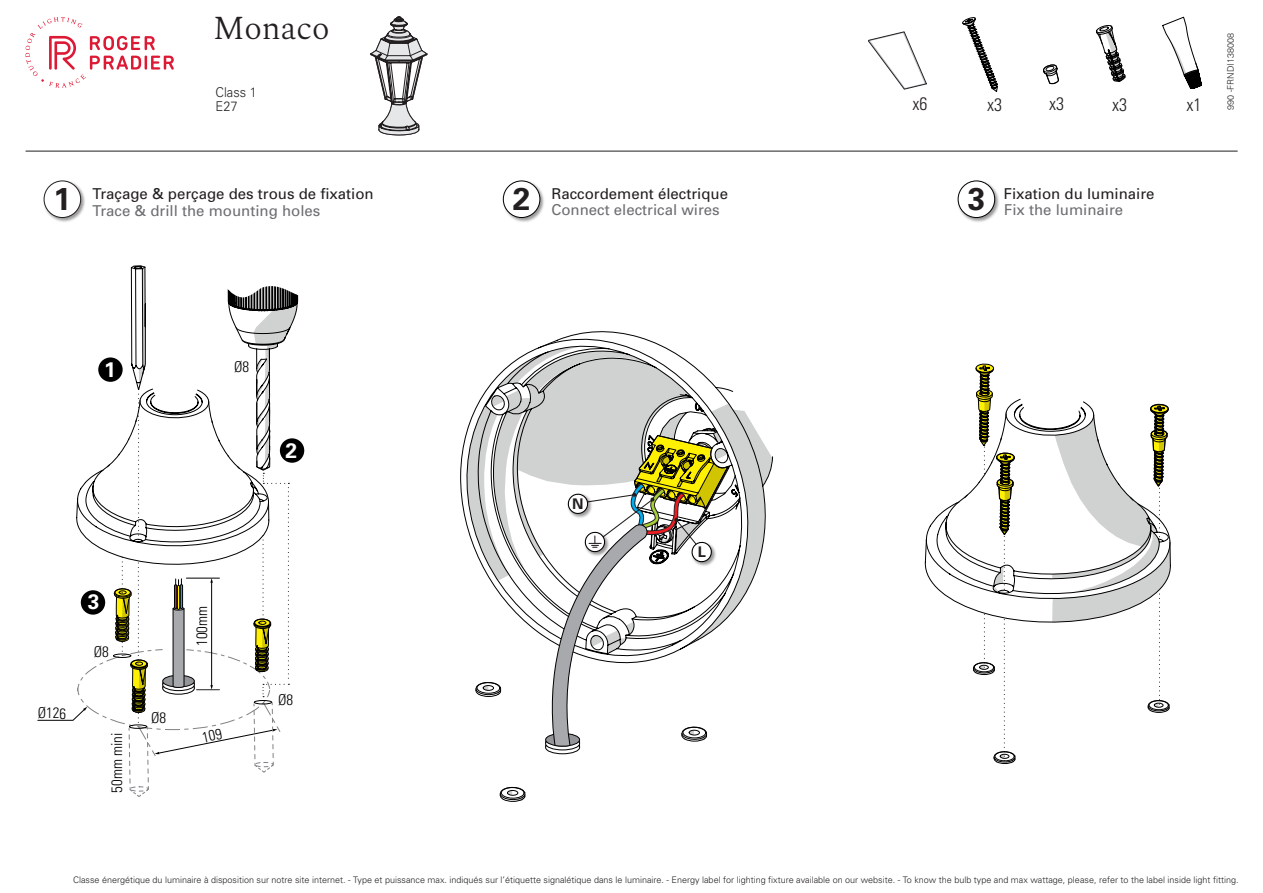
<style>
.page{position:relative;width:1263px;height:893px;background:#fff}
.page>*{position:absolute;margin:0;border:0;box-sizing:border-box;transform-origin:0 0}
.t1{font:300 33px "Spectral";color:#231f20}
.t2{font:700 31.5px "Univers LT Std";color:#231f20}
.t3{font:700 21px "Univers LT Std";color:#fff}
.t4{font:300 condensed 18px "Univers";color:#231f20}
.t5{font:15px "Univers";color:#231f20}
.t6{font:15px "Univers";color:#6c6d70}
.t7{font:300 condensed 15px "Univers";color:#000001}
.t8{font:700 14.7px "Univers LT Std";color:#231f20}
.t9{font:300 13.5px/13.5px "Univers";color:#262324;scale:.95 1}
.t10{font:300 9px "Univers";color:#231f20}
.t11{font:300 9px "Univers";color:#262324}
</style>
<div class="page">
<div style="left:545px;top:739px;width:35px;height:14px;border:1px solid #000001;border-radius:50%"></div>
<svg style="left:460px;top:331px;width:313px;height:309px"></svg>
<svg style="left:475px;top:682px;width:27px;height:15px"></svg>
<div style="left:477px;top:682px;width:23px;height:12px;border:1px solid #000001;border-radius:50%"></div>
<div style="left:483px;top:685px;width:11px;height:6px;border:1px solid #000001;border-radius:50%"></div>
<svg style="left:499px;top:786px;width:27px;height:16px"></svg>
<div style="left:501px;top:787px;width:23px;height:11px;border:1px solid #000001;border-radius:50%"></div>
<svg style="left:546px;top:741px;width:34px;height:13px"></svg>
<div style="left:545px;top:741px;width:35px;height:13px;border:1px solid #000001;border-radius:50%"></div>
<div style="left:545px;top:736px;width:35px;height:13px;border:1px solid #000001;border-radius:50%"></div>
<svg style="left:546px;top:737px;width:34px;height:13px"></svg>
<div style="left:545px;top:737px;width:35px;height:13px;border:1px solid #000001;border-radius:50%"></div>
<svg style="left:546px;top:733px;width:34px;height:13px"></svg>
<div style="left:545px;top:733px;width:35px;height:13px;border:1px solid #000001;border-radius:50%"></div>
<hr style="left:26px;top:151px;width:1212px;height:1px;background:#231f20">
<div style="left:280px;top:438px;width:24px;height:25px;background:#000001;border-radius:50%"></div>
<svg style="left:549px;top:427px;width:180px;height:320px"></svg>
<svg style="left:924px;top:489px;width:247px;height:121px"></svg>
<svg style="left:973px;top:364px;width:197px;height:400px"></svg>
<div style="left:1019px;top:349px;width:66px;height:77px;background:#fff;border-radius:50%"></div>
<svg style="left:25px;top:17px;width:149px;height:71px"></svg>
<img style="left:43px;top:181px;width:42px;height:41px">
<div style="left:44px;top:181px;width:37px;height:37px;background:#fff;border-radius:50%"></div>
<div style="left:44px;top:180px;width:37px;height:38px;border:1px solid #231f20;border-radius:50%"></div>
<img style="left:502px;top:180px;width:42px;height:42px">
<div style="left:503px;top:181px;width:37px;height:37px;background:#fff;border-radius:50%"></div>
<div style="left:503px;top:181px;width:37px;height:37px;border:1px solid #000001;border-radius:50%"></div>
<img style="left:957px;top:180px;width:42px;height:42px">
<div style="left:958px;top:181px;width:37px;height:37px;background:#fff;border-radius:50%"></div>
<div style="left:958px;top:181px;width:37px;height:37px;border:1px solid #000001;border-radius:50%"></div>
<svg style="left:1043px;top:64px;width:16px;height:20px"></svg>
<svg style="left:1096px;top:25px;width:30px;height:57px"></svg>
<svg style="left:1162px;top:16px;width:40px;height:73px"></svg>
<svg style="left:962px;top:17px;width:36px;height:75px"></svg>
<svg style="left:370px;top:17px;width:57px;height:119px"></svg>
<svg style="left:868px;top:31px;width:59px;height:59px"></svg>
<svg style="left:37px;top:265px;width:262px;height:532px"></svg>
<h1 class="t1" style="left:213px;top:4px;width:118px">Monaco</h1>
<h3 class="t9" style="left:216px;top:85px;width:45px">Class 1<br>E27</h3>
<h2 class="t2" style="left:54px;top:180px;width:19px">1</h2>
<h3 class="t5" style="left:93px;top:185px;width:283px">Traçage &amp; perçage des trous de fixation</h3>
<h3 class="t6" style="left:93px;top:202px;width:229px">Trace &amp; drill the mounting holes</h3>
<h3 class="t3" style="left:104px;top:357px;width:13px">1</h3>
<h3 class="t7" style="left:234px;top:357px;width:17px">Ø8</h3>
<h3 class="t3" style="left:286px;top:438px;width:13px">2</h3>
<h3 class="t7" style="left:38px;top:704px;width:30px">Ø126</h3>
<h3 class="t3" style="left:88px;top:590px;width:13px">3</h3>
<h3 class="t7" style="left:94px;top:642px;width:17px">Ø8</h3>
<h3 class="t7" style="left:108px;top:793px;width:62px;rotate:-90deg">50mm mini</h3>
<h3 class="t7" style="left:151px;top:709px;width:17px">Ø8</h3>
<h3 class="t7" style="left:193px;top:646px;width:42px;rotate:-90deg">100mm</h3>
<h3 class="t7" style="left:278px;top:691px;width:17px">Ø8</h3>
<h3 class="t4" style="left:912px;top:93px;width:16px">x6</h3>
<h3 class="t4" style="left:987px;top:93px;width:16px">x3</h3>
<h3 class="t4" style="left:1049px;top:93px;width:16px">x3</h3>
<h3 class="t4" style="left:1112px;top:93px;width:16px">x3</h3>
<h3 class="t4" style="left:1186px;top:93px;width:16px">x1</h3>
<p class="t11" style="left:1225px;top:110px;width:78px;rotate:-90deg">990 -FRNDI138008</p>
<h2 class="t2" style="left:513px;top:180px;width:19px">2</h2>
<h3 class="t6" style="left:968px;top:201px;width:157px"><sup>3</sup> Fix the luminaire</h3>
<h3 class="t5" style="left:551px;top:185px;width:178px">Raccordement électrique</h3>
<h3 class="t5" style="left:1004px;top:185px;width:152px">Fixation du luminaire</h3>
<h3 class="t6" style="left:551px;top:201px;width:170px">Connect electrical wires</h3>
<h3 class="t8" style="left:572px;top:495px;width:13px">N</h3>
<h3 class="t8" style="left:698px;top:543px;width:10px">L</h3>
<p class="t10" style="left:73px;top:874px;width:1167px">Classe énergétique du luminaire à disposition sur notre site internet. - Type et puissance max. indiqués sur l’étiquette signalétique dans le luminaire. - Energy label for lighting fixture available on our website. - To know the bulb type and max wattage, please, refer to the label inside light fitting.</p>
</div>
